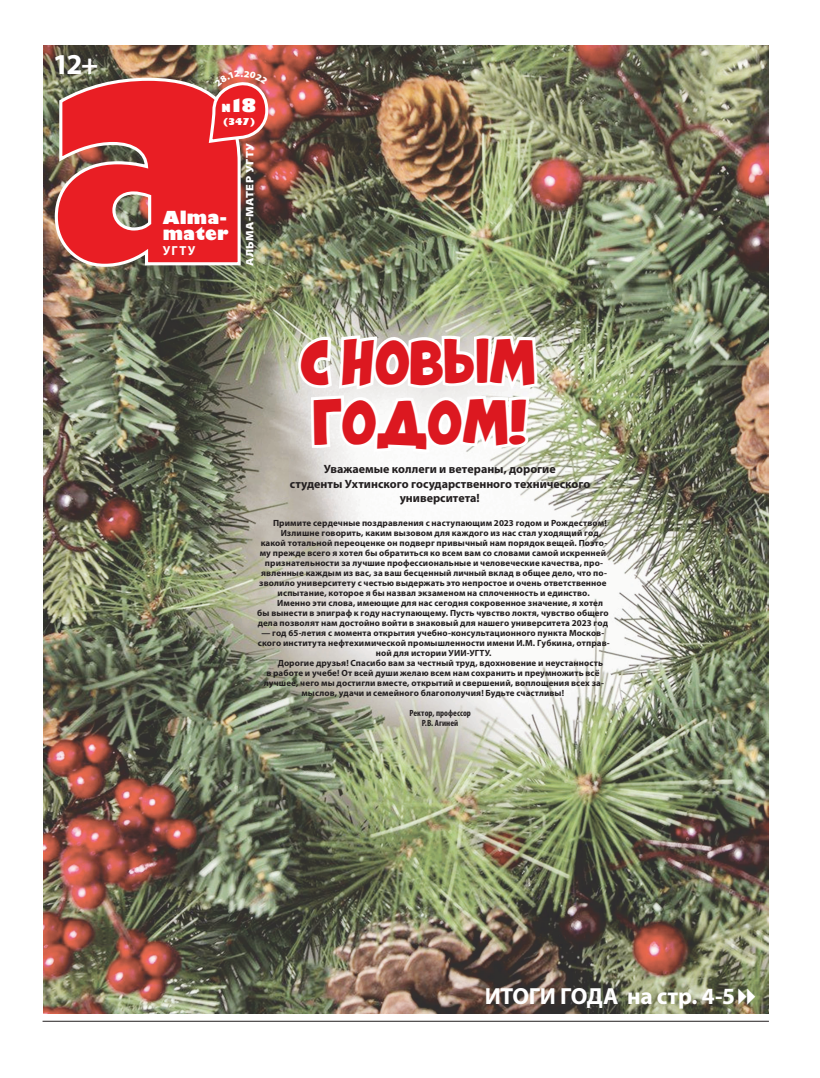
<style>
.page{position:relative;width:820px;height:1078px;background:#fff}
.page>*{position:absolute;margin:0;border:0;box-sizing:border-box;transform-origin:0 0}
.t1{font:30.2px/60px "Comix Loud Cyrbychzshrft";color:#dc1820;text-align:center}
.t2{font:700 28.9px "Myriad Pro";color:#fff}
.t3{font:700 23.4px "Myriad Pro";letter-spacing:-.02em;color:#fff}
.t4{font:800 18px "Gill Sans";color:#fff}
.t5{font:800 17.5px/16.1px "Gill Sans";letter-spacing:.015em;color:#fff}
.t6{font:700 13.1px "Myriad Pro";color:#fff}
.t7{font:700 12px/14.4px "Myriad Pro";color:#231f20;text-align:center}
.t8{font:900 semi-expanded 10.9px "Myriad Pro";letter-spacing:.035em;color:#fff}
.t9{font:800 9.2px "Gill Sans";color:#fff}
.t10{font:700 9px "Myriad Pro";letter-spacing:.01em;color:#231f20}
.t11{font:700 condensed 9px/10px "Myriad Pro";letter-spacing:.005em;color:#231f20;text-align:center}
.s1{font-size:10.9px}
</style>
<div class="page">
<hr style="left:43px;top:1020px;width:725px;height:1px;background:#231f20">
<img style="left:44px;top:45px;width:724px;height:968px">
<svg style="left:53px;top:76px;width:189px;height:192px"></svg>
<svg style="left:295px;top:331px;width:245px;height:127px"></svg>
<svg style="left:738px;top:987px;width:17px;height:17px"></svg>
<svg style="left:56px;top:70px;width:214px;height:195px;background:#cf403f"></svg>
<h2 class="t2" style="left:53px;top:46px;width:47px">12+</h2>
<h3 class="t4" style="left:221px;top:94px;width:36px"><span class="s1">N</span>18</h3>
<p class="t9" style="left:223px;top:116px;width:34px">(347)</p>
<p class="t8" style="left:243px;top:266px;width:124px;rotate:-90deg">АЛЬМА-МАТЕР УГТУ</p>
<h3 class="t5" style="left:163px;top:210px;width:67px">Alma&shy;mater</h3>
<h3 class="t6" style="left:163px;top:242px;width:34px">УГТУ</h3>
<h1 class="t1" style="left:300px;top:335px;width:236px">с новым годом!</h1>
<h3 class="t7" style="left:290px;top:461px;width:302px">Уважаемые коллеги и ветераны, дорогие<br>студенты Ухтинского государственного технического университета!</h3>
<p class="t10" style="left:273px;top:517px;width:335px">Примите сердечные поздравления с наступающим 2023 годом и Рождеством!</p>
<p class="t10" style="left:280px;top:527px;width:322px">Излишне говорить, каким вызовом для каждого из нас стал уходящий год,</p>
<p class="t10" style="left:260px;top:537px;width:348px">какой тотальной переоценке он подверг привычный нам порядок вещей. Поэто-</p>
<p class="t10" style="left:259px;top:547px;width:348px">му прежде всего я хотел бы обратиться ко всем вам со словами самой искренней</p>
<p class="t10" style="left:265px;top:557px;width:339px">признательности за лучшие профессиональные и человеческие качества, про-</p>
<p class="t10" style="left:261px;top:567px;width:347px">явленные каждым из вас, за ваш бесценный личный вклад в общее дело, что по-</p>
<p class="t10" style="left:259px;top:577px;width:349px">зволило университету с честью выдержать это непростое и очень ответственное</p>
<p class="t10" style="left:277px;top:587px;width:313px">испытание, которое я бы назвал экзаменом на сплоченность и единство.</p>
<p class="t10" style="left:277px;top:597px;width:327px">Именно эти слова, имеющие для нас сегодня сокровенное значение, я хотел</p>
<p class="t10" style="left:257px;top:607px;width:353px">бы вынести в эпиграф к году наступающему. Пусть чувство локтя, чувство общего</p>
<p class="t10" style="left:257px;top:617px;width:352px">дела позволят нам достойно войти в знаковый для нашего университета 2023 год</p>
<p class="t10" style="left:261px;top:627px;width:344px">— год 65-летия с момента открытия учебно-консультационного пункта Москов-</p>
<p class="t10" style="left:258px;top:637px;width:353px">ского института нефтехимической промышленности имени И.М. Губкина, отправ-</p>
<p class="t10" style="left:375px;top:647px;width:117px">ной для истории УИИ-УГТУ.</p>
<p class="t10" style="left:277px;top:657px;width:326px">Дорогие друзья! Спасибо вам за честный труд, вдохновение и неустанность</p>
<p class="t10" style="left:266px;top:667px;width:334px">в работе и учебе! От всей души желаю всем нам сохранить и преумножить всё</p>
<p class="t10" style="left:264px;top:677px;width:341px">лучшее, чего мы достигли вместе, открытий и свершений, воплощения всех за-</p>
<p class="t10" style="left:301px;top:687px;width:264px">мыслов, удачи и семейного благополучия! Будьте счастливы!</p>
<p class="t11" style="left:409px;top:707px;width:63px">Ректор, профессор<br>Р.В. Агиней</p>
<h3 class="t3" style="left:484px;top:980px;width:252px">ИТОГИ ГОДА на стр. 4-5</h3>
</div>
